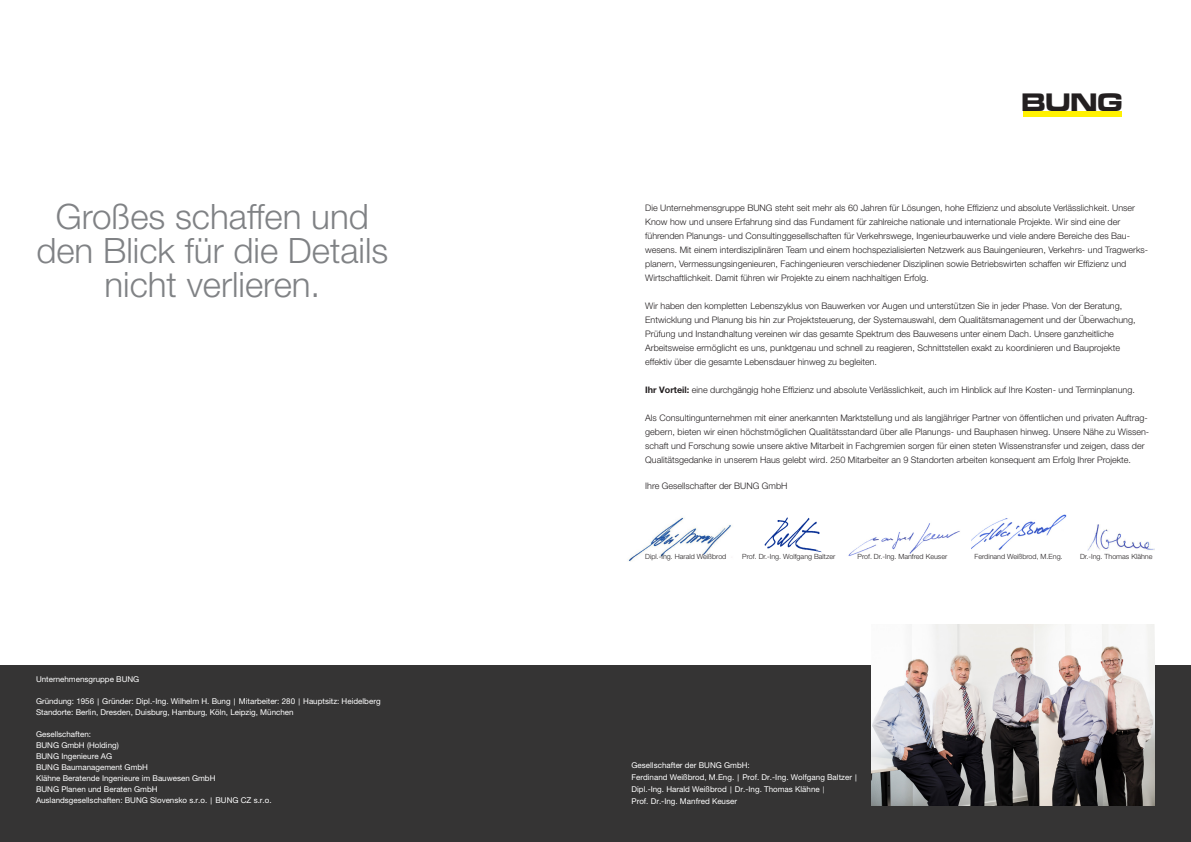
<style>
.page{position:relative;width:1191px;height:842px;background:#fff}
.page>*{position:absolute;margin:0;border:0;box-sizing:border-box;transform-origin:0 0}
.t1{font:300 35px/34px "Helvetica Neue LT Pro";color:#808285;text-align:center}
.t2{font:26.3px "Microgramma D Bold Exte";color:#231f20}
.t3{font:300 9px/14px "Helvetica Neue LT Pro";color:#231f20}
.t4{font:8px/11px "Helvetica Neue LT Pro";color:#fff}
.t5{font:300 7.1px "Helvetica Neue LT Pro";color:#231f20}
.s1{font-weight:700}
.s2{font-family:"Calibri"}
.s3{font-family:"Calibri";font-weight:300}
</style>
<div class="page">
<div style="left:0;top:665px;width:1191px;height:177px;background:#353434"></div>
<div style="left:1022px;top:112px;width:99px;height:5px;background:#fff101"></div>
<img style="left:871px;top:625px;width:284px;height:181px">
<img style="left:764px;top:517px;width:58px;height:36px">
<img style="left:628px;top:517px;width:103px;height:44px">
<img style="left:971px;top:515px;width:95px;height:35px">
<img style="left:848px;top:523px;width:112px;height:33px">
<img style="left:1088px;top:525px;width:67px;height:25px">
<p class="t2" style="left:1021px;top:84px;width:102px">BUNG</p>
<p class="t1" style="left:36px;top:199px;width:353px">Großes schaffen und den Blick für die Details nicht verlieren.</p>
<p class="t3" style="left:645px;top:200px;width:491px">Die Unternehmensgruppe BUNG steht seit mehr als 60 Jahren für Lösungen, hohe Effizienz und absolute Verlässlichkeit. Unser<br>Know how und unsere Erfahrung sind das Fundament für zahlreiche nationale und internationale Projekte. Wir sind eine der</p>
<p class="t3" style="left:645px;top:228px;width:504px">führenden Planungs- und Consultinggesellschaften für Verkehrswege, Ingenieurbauwerke und viele andere Bereiche des Bau&shy;wesens. Mit einem interdisziplinären Team und einem hochspezialisierten Netzwerk aus Bauingenieuren, Verkehrs- und Tragwerks&shy;planern, Vermessungsingenieuren, Fachingenieuren verschiedener Disziplinen sowie Betriebswirten schaffen wir Effizienz und</p>
<p class="t3" style="left:645px;top:270px;width:285px">Wirtschaftlichkeit. Damit führen wir Projekte zu einem nachhaltigen Erfolg.</p>
<p class="t3" style="left:645px;top:298px;width:492px">Wir haben den kompletten Lebenszyklus von Bauwerken vor Augen und unterstützen Sie in jeder Phase. Von der Beratung,<br>Entwicklung und Planung bis hin zur Projektsteuerung, der Systemauswahl, dem Qualitätsmanagement und der Überwachung,<br>Prüfung und Instandhaltung vereinen wir das gesamte Spektrum des Bauwesens unter einem Dach. Unsere ganzheitliche</p>
<p class="t3" style="left:645px;top:340px;width:476px">Arbeitsweise ermöglicht es uns, punktgenau und schnell zu reagieren, Schnittstellen exakt zu koordinieren und Bauprojekte</p>
<p class="t3" style="left:645px;top:354px;width:233px">effektiv über die gesamte Lebensdauer hinweg zu begleiten.</p>
<p class="t3" style="left:645px;top:382px;width:491px"><span class="s1">Ihr Vorteil:</span> eine durchgängig hohe Effizienz und absolute Verlässlichkeit, auch im Hinblick auf Ihre Kosten- und Terminplanung.</p>
<p class="t3" style="left:645px;top:410px;width:505px">Als Consultingunternehmen mit einer anerkannten Marktstellung und als langjähriger Partner von öffentlichen und privaten Auftrag&shy;gebern, bieten wir einen höchstmöglichen Qualitätsstandard über alle Planungs- und Bauphasen hinweg. Unsere Nähe zu Wissen&shy;schaft und Forschung sowie unsere aktive Mitarbeit in Fachgremien sorgen für einen steten Wissenstransfer und zeigen, dass der Qualitätsgedanke in unserem Haus gelebt wird. 250 Mitarbeiter an 9 Standorten arbeiten konsequent am Erfolg Ihrer Projekte.</p>
<p class="t3" style="left:645px;top:478px;width:144px">Ihre Gesellschafter der BUNG GmbH</p>
<p class="t4" style="left:36px;top:674px;width:105px">Unternehmensgruppe BUNG</p>
<p class="t4" style="left:36px;top:696px;width:346px">Gründung: 1956 <span class="s2">|</span> Gründer: Dipl.-Ing. Wilhelm H. Bung <span class="s2">|</span> Mitarbeiter: 280 <span class="s2">|</span> Hauptsitz: Heidelberg<br>Standorte: Berlin, Dresden, Duisburg, Hamburg, Köln, Leipzig, München</p>
<p class="t4" style="left:36px;top:729px;width:57px">Gesellschaften:</p>
<p class="t4" style="left:36px;top:740px;width:84px">BUNG GmbH (Holding)</p>
<p class="t4" style="left:36px;top:751px;width:114px">BUNG Ingenieure AG<br>BUNG Baumanagement GmbH</p>
<p class="t4" style="left:36px;top:773px;width:237px">Klähne Beratende Ingenieure im Bauwesen GmbH<br>BUNG Planen und Beraten GmbH<br>Auslandsgesellschaften: BUNG Slovensko s.r.o. <span class="s2">|</span> BUNG CZ s.r.o.</p>
<p class="t5" style="left:645px;top:552px;width:83px">Dipl.-Ing. Harald Weißbrod</p>
<p class="t5" style="left:742px;top:552px;width:95px">Prof. Dr.-Ing. Wolfgang Baltzer</p>
<p class="t5" style="left:857px;top:552px;width:91px">Prof. Dr.-Ing. Manfred Keuser</p>
<p class="t5" style="left:974px;top:552px;width:89px">Ferdinand Weißbrod, M.Eng.</p>
<p class="t5" style="left:1080px;top:552px;width:74px">Dr.-Ing. Thomas Klähne</p>
<p class="t4" style="left:631px;top:759px;width:120px">Gesellschafter der BUNG GmbH:</p>
<p class="t4" style="left:631px;top:771px;width:228px;line-height:12px">Ferdinand Weißbrod, M.Eng. <span class="s2">|</span> Prof. Dr.-Ing. Wolfgang Baltzer <span class="s2">|<br></span>Dipl.-Ing. Harald Weißbrod <span class="s2">|</span> Dr.-Ing. Thomas Klähne <span class="s3">|<br></span>Prof. Dr.-Ing. Manfred Keuser</p>
</div>
